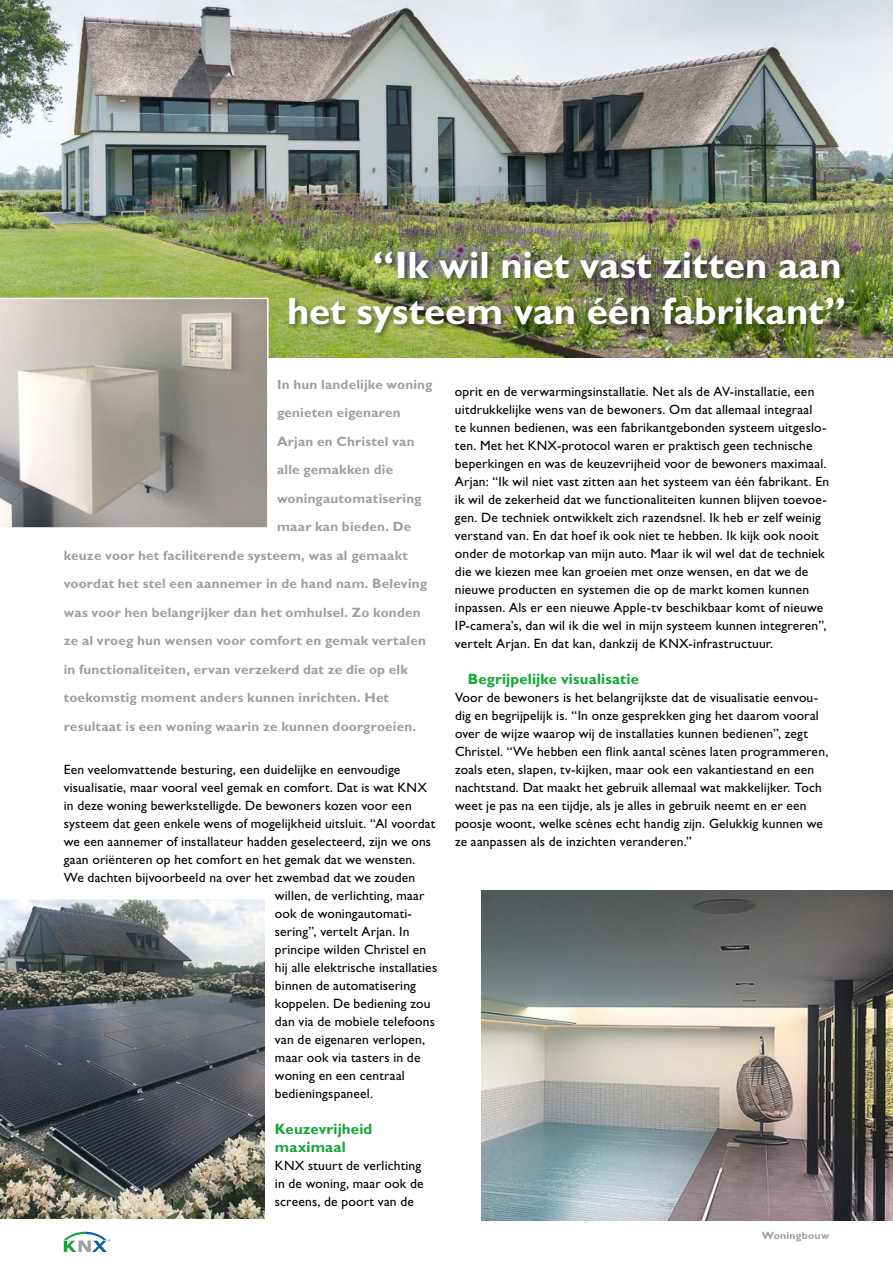
<style>
.page{position:relative;width:893px;height:1263px;background:#fff}
.page>*{position:absolute;margin:0;border:0;box-sizing:border-box;transform-origin:0 0}
.t1{font:700 38.25px/46.5px "Gill Sans Std";color:#fff;text-align:right}
.t2{font:700 15px/18px "Gill Sans Std";letter-spacing:.01em;color:#13a538}
.t3{font:13.5px/18px "Gill Sans Std";letter-spacing:.015em;color:#000}
.t4{font:700 13.5px "Gill Sans Std";letter-spacing:.015em;color:#9ca0a3}
.t5{font:700 10.5px "Gill Sans Std";letter-spacing:.02em;color:#9ca0a3}
</style>
<div class="page">
<img style="left:482px;top:891px;width:411px;height:329px">
<img style="left:0;top:0;width:893px;height:357px">
<svg style="left:0;top:298px;width:269px;height:230px;background:#b2ada6"></svg>
<img style="left:0;top:899px;width:265px;height:320px">
<svg style="left:64px;top:1231px;width:46px;height:21px"></svg>
<div style="left:287px;top:249px;width:564px;height:90px;background:#000;opacity:.45"></div>
<h1 class="t1" style="left:287px;top:241px;width:561px">“Ik wil niet vast zitten aan<br>het systeem van één fabrikant”</h1>
<p class="t4" style="left:277px;top:376px;width:157px">In hun landelijke woning</p>
<p class="t4" style="left:277px;top:405px;width:125px">genieten eigenaren</p>
<p class="t4" style="left:277px;top:433px;width:139px">Arjan en Christel van</p>
<p class="t4" style="left:277px;top:462px;width:118px">alle gemakken die</p>
<p class="t4" style="left:277px;top:490px;width:146px">woningautomatisering</p>
<p class="t4" style="left:277px;top:519px;width:136px">maar kan bieden. De</p>
<p class="t4" style="left:64px;top:547px;width:346px">keuze voor het faciliterende systeem, was al gemaakt</p>
<p class="t4" style="left:64px;top:576px;width:365px">voordat het stel een aannemer in de hand nam. Beleving</p>
<p class="t4" style="left:64px;top:604px;width:358px">was voor hen belangrijker dan het omhulsel. Zo konden</p>
<p class="t4" style="left:64px;top:633px;width:364px">ze al vroeg hun wensen voor comfort en gemak vertalen</p>
<p class="t4" style="left:64px;top:661px;width:346px">in functionaliteiten, ervan verzekerd dat ze die op elk</p>
<p class="t4" style="left:64px;top:690px;width:327px">toekomstig moment anders kunnen inrichten. Het</p>
<p class="t4" style="left:64px;top:718px;width:354px">resultaat is een woning waarin ze kunnen doorgroeien.</p>
<p class="t3" style="left:64px;top:761px;width:338px">Een veelomvattende besturing, een duidelijke en eenvoudige</p>
<p class="t3" style="left:64px;top:779px;width:365px">visualisatie, maar vooral veel gemak en comfort. Dat is wat KNX</p>
<p class="t3" style="left:64px;top:797px;width:349px">in deze woning bewerkstelligde. De bewoners kozen voor een</p>
<p class="t3" style="left:64px;top:815px;width:373px">systeem dat geen enkele wens of mogelijkheid uitsluit. “Al voordat</p>
<p class="t3" style="left:64px;top:832px;width:369px">we een aannemer of installateur hadden geselecteerd, zijn we ons</p>
<p class="t3" style="left:64px;top:850px;width:353px">gaan oriënteren op het comfort en het gemak dat we wensten.</p>
<p class="t3" style="left:64px;top:868px;width:353px">We dachten bijvoorbeeld na over het zwembad dat we zouden</p>
<p class="t3" style="left:275px;top:886px;width:151px">willen, de verlichting, maar</p>
<p class="t3" style="left:275px;top:904px;width:138px">ook de woningautomati-</p>
<p class="t3" style="left:275px;top:922px;width:136px">sering”, vertelt Arjan. In</p>
<p class="t3" style="left:275px;top:940px;width:153px">principe wilden Christel en</p>
<p class="t3" style="left:275px;top:958px;width:164px">hij alle elektrische installaties</p>
<p class="t3" style="left:275px;top:976px;width:143px">binnen de automatisering</p>
<p class="t3" style="left:275px;top:994px;width:157px">koppelen. De bediening zou</p>
<p class="t3" style="left:275px;top:1012px;width:161px">dan via de mobiele telefoons</p>
<p class="t3" style="left:275px;top:1030px;width:152px">van de eigenaren verlopen,</p>
<p class="t3" style="left:275px;top:1048px;width:147px">maar ook via tasters in de</p>
<p class="t3" style="left:275px;top:1066px;width:131px">woning en een centraal</p>
<p class="t3" style="left:275px;top:1084px;width:100px">bedieningspaneel.</p>
<p class="t2" style="left:275px;top:1120px;width:99px">Keuzevrijheid maximaal</p>
<p class="t3" style="left:275px;top:1157px;width:150px">KNX stuurt de verlichting in de woning, maar ook de screens, de poort van de</p>
<p class="t3" style="left:455px;top:383px;width:376px">oprit en de verwarmingsinstallatie. Net als de AV-installatie, een uitdrukkelijke wens van de bewoners. Om dat allemaal integraal<br>te kunnen bedienen, was een fabrikantgebonden systeem uitgeslo&shy;ten. Met het KNX-protocol waren er praktisch geen technische beperkingen en was de keuzevrijheid voor de bewoners maximaal.<br>Arjan: “Ik wil niet vast zitten aan het systeem van één fabrikant. En ik wil de zekerheid dat we functionaliteiten kunnen blijven toevoe&shy;gen. De techniek ontwikkelt zich razendsnel. Ik heb er zelf weinig verstand van. En dat hoef ik ook niet te hebben. Ik kijk ook nooit onder de motorkap van mijn auto. Maar ik wil wel dat de techniek die we kiezen mee kan groeien met onze wensen, en dat we de nieuwe producten en systemen die op de markt komen kunnen inpassen. Als er een nieuwe Apple-tv beschikbaar komt of nieuwe IP-camera’s, dan wil ik die wel in mijn systeem kunnen integreren”, vertelt Arjan. En dat kan, dankzij de KNX-infrastructuur.</p>
<p class="t2" style="left:468px;top:670px;width:173px">Begrijpelijke visualisatie</p>
<p class="t3" style="left:455px;top:689px;width:375px">Voor de bewoners is het belangrijkste dat de visualisatie eenvou&shy;dig en begrijpelijk is. “In onze gesprekken ging het daarom vooral over de wijze waarop wij de installaties kunnen bedienen”, zegt Christel. “We hebben een flink aantal scènes laten programmeren, zoals eten, slapen, tv-kijken, maar ook een vakantiestand en een nachtstand. Dat maakt het gebruik allemaal wat makkelijker. Toch weet je pas na een tijdje, als je alles in gebruik neemt en er een poosje woont, welke scènes echt handig zijn. Gelukkig kunnen we ze aanpassen als de inzichten veranderen.”</p>
<p class="t5" style="left:762px;top:1229px;width:69px">Woningbouw</p>
</div>
